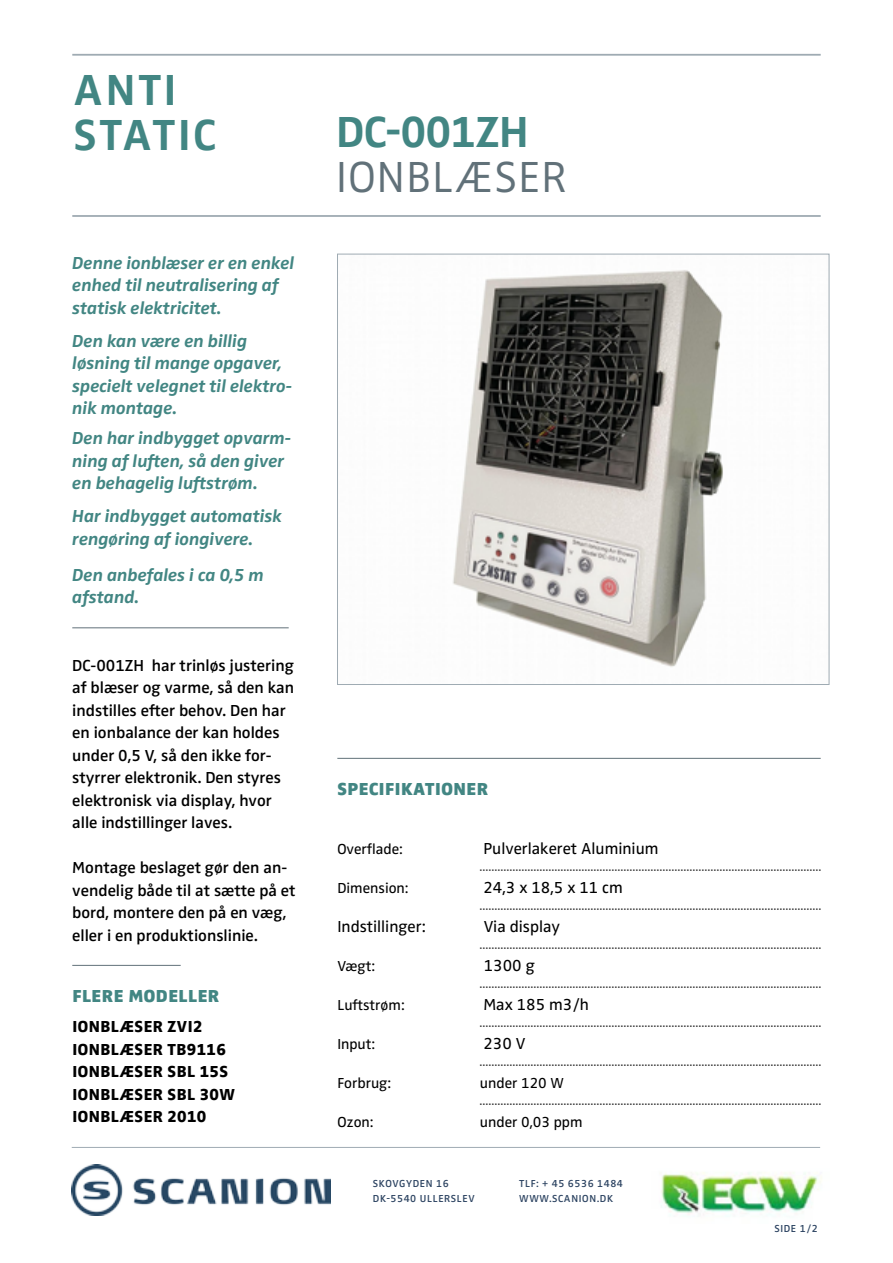
<style>
.page{position:relative;width:893px;height:1263px;background:#fff}
.page>*{position:absolute;margin:0;border:0;box-sizing:border-box;transform-origin:0 0}
.t1{font:700 45px/45px "Zwo Pro";letter-spacing:.06em;color:#428683}
.t2{font:300 45px "Zwo Pro";letter-spacing:.03em;color:#617179}
.t3{font:700 45px "Zwo Pro";letter-spacing:.01em;color:#428683}
.t4{font:italic 700 18px/22.5px "Zwo Pro";letter-spacing:-.005em;color:#428683}
.t5{font:900 18px "Zwo Pro";letter-spacing:.03em;color:#428683}
.t6{font:600 16.5px/22.5px "Zwo Pro";color:#000}
.t7{font:16.5px "Zwo Pro";color:#000}
.t8{font:800 16.5px/22.5px "Zwo Pro";letter-spacing:.03em;color:#000}
.t9{font:15px "Zwo Pro";color:#000}
.t10{font:600 10.5px/15px "Zwo Pro";letter-spacing:.06em;color:#2d4462}
</style>
<div class="page">
<hr style="left:72px;top:1147px;width:748px;height:1px;background:#9fabb3">
<img style="left:72px;top:1165px;width:259px;height:51px">
<img style="left:661px;top:1172px;width:161px;height:45px">
<hr style="left:72px;top:54px;width:749px;height:2px;background:#9fabb3">
<hr style="left:72px;top:215px;width:749px;height:2px;background:#9fabb3">
<img style="left:453px;top:270px;width:270px;height:397px">
<hr style="left:72px;top:627px;width:217px;height:1px;background:#617179">
<hr style="left:72px;top:965px;width:109px;height:1px;background:#617179">
<hr style="left:337px;top:758px;width:484px;height:1px;background:#617179">
<svg style="left:480px;top:870px;width:341px;height:1px"></svg>
<svg style="left:480px;top:909px;width:341px;height:1px"></svg>
<svg style="left:480px;top:948px;width:341px;height:1px"></svg>
<svg style="left:480px;top:987px;width:341px;height:1px"></svg>
<svg style="left:480px;top:1026px;width:341px;height:1px"></svg>
<svg style="left:480px;top:1065px;width:341px;height:1px"></svg>
<svg style="left:480px;top:1104px;width:341px;height:1px"></svg>
<h1 class="t1" style="left:74px;top:64px;width:144px">ANTI<br>STATIC</h1>
<p class="t4" style="left:72px;top:250px;width:224px">Denne ionblæser er en enkel enhed til neutralisering af statisk elektricitet.</p>
<p class="t4" style="left:72px;top:328px;width:221px">Den kan være en billig løsning til mange opgaver, specielt velegnet til elektro&shy;nik montage.</p>
<p class="t4" style="left:72px;top:425px;width:220px">Den har indbygget opvarm&shy;ning af luften, så den giver en behagelig luftstrøm.</p>
<p class="t4" style="left:72px;top:503px;width:211px">Har indbygget automatisk rengøring af iongivere.</p>
<p class="t4" style="left:72px;top:562px;width:193px">Den anbefales i ca 0,5 m afstand.</p>
<p class="t6" style="left:72px;top:653px;width:223px">DC-001ZH har trinløs justering af blæser og varme, så den kan indstilles efter behov. Den har en ionbalance der kan holdes under 0,5 V, så den ikke for&shy;styrrer elektronik. Den styres elektronisk via display, hvor alle indstillinger laves.</p>
<p class="t6" style="left:72px;top:855px;width:225px">Montage beslaget gør den an&shy;vendelig både til at sætte på et bord, montere den på en væg, eller i en produktionslinie.</p>
<p class="t5" style="left:72px;top:982px;width:148px">FLERE MODELLER</p>
<p class="t8" style="left:72px;top:1014px;width:164px">IONBLÆSER ZVI2<br>IONBLÆSER TB9116<br>IONBLÆSER SBL 15S<br>IONBLÆSER SBL 30W<br>IONBLÆSER 2010</p>
<h1 class="t3" style="left:336px;top:97px;width:194px">DC-001ZH</h1>
<h1 class="t2" style="left:336px;top:143px;width:232px">IONBLÆSER</h1>
<p class="t5" style="left:337px;top:775px;width:152px">SPECIFIKATIONER</p>
<p class="t9" style="left:337px;top:837px;width:67px">Overflade:</p>
<p class="t7" style="left:483px;top:835px;width:177px">Pulverlakeret Aluminium</p>
<p class="t9" style="left:337px;top:876px;width:73px">Dimension:</p>
<p class="t7" style="left:483px;top:874px;width:141px">24,3 x 18,5 x 11 cm</p>
<p class="t7" style="left:337px;top:913px;width:90px">Indstillinger:</p>
<p class="t7" style="left:484px;top:913px;width:78px">Via display</p>
<p class="t9" style="left:337px;top:954px;width:39px">Vægt:</p>
<p class="t7" style="left:484px;top:952px;width:52px">1300 g</p>
<p class="t9" style="left:337px;top:993px;width:69px">Luftstrøm:</p>
<p class="t7" style="left:483px;top:991px;width:107px">Max 185 m3/h</p>
<p class="t9" style="left:337px;top:1032px;width:39px">Input:</p>
<p class="t7" style="left:483px;top:1030px;width:44px">230 V</p>
<p class="t9" style="left:337px;top:1071px;width:55px">Forbrug:</p>
<p class="t9" style="left:480px;top:1071px;width:86px">under 120 W</p>
<p class="t9" style="left:337px;top:1110px;width:38px">Ozon:</p>
<p class="t9" style="left:480px;top:1110px;width:104px">under 0,03 ppm</p>
<p class="t10" style="left:373px;top:1175px;width:103px">SKOVGYDEN 16<br>DK-5540 ULLERSLEV</p>
<p class="t10" style="left:519px;top:1175px;width:105px">TLF: + 45 6536 1484<br>WWW.SCANION.DK</p>
<p class="t10" style="left:774px;top:1220px;width:45px">SIDE 1/2</p>
</div>
